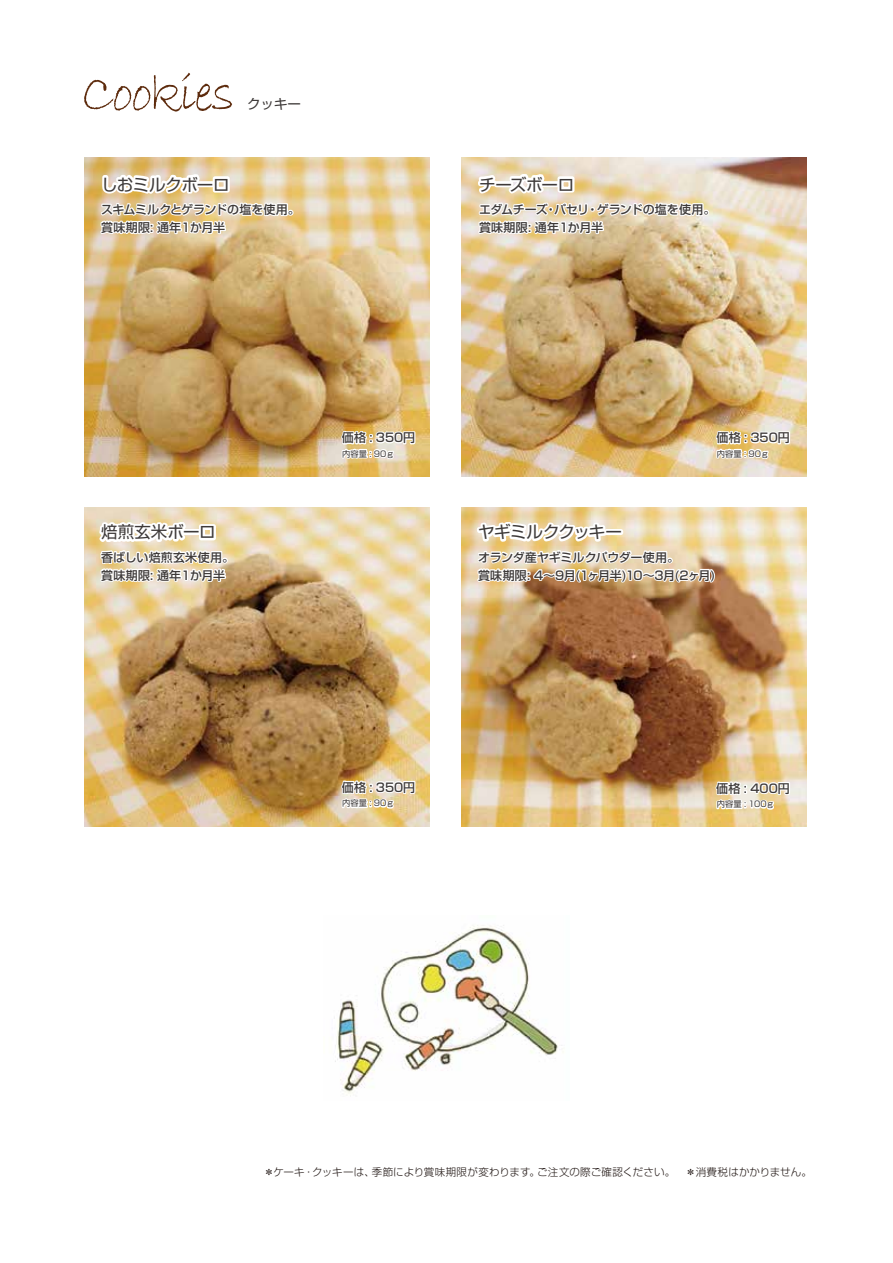
<style>
.page{position:relative;width:893px;height:1263px;background:#fff}
.page>*{position:absolute;margin:0;border:0;box-sizing:border-box;transform-origin:0 0}
.t1{font:54px "Bradley Hand ITC";letter-spacing:-.045em;color:#5d2b0d}
.t2{font:16.5px "Shin Go Pro";letter-spacing:-.02em;color:#3e3a39}
.t3{font:16.5px "Shin Go Pro";color:#3e3a39}
.t4{font:13.5px "Shin Go Pro";color:#3e3a39}
.t5{font:500 12px/18px "Shin Go Pro";letter-spacing:-.015em;color:#221815}
.t6{font:500 12px "Shin Go Pro";color:#3e3a39}
.t7{font:500 12px/18px "Shin Go Pro";letter-spacing:.01em;color:#221815}
.t8{font:300 10.5px "Shin Go Pro";letter-spacing:.01em;color:#221815}
.t9{font:8.25px "Shin Go Pro";letter-spacing:.015em;color:#3e3a39}
</style>
<div class="page">
<img style="left:85px;top:157px;width:344px;height:319px">
<img style="left:462px;top:157px;width:344px;height:319px">
<img style="left:85px;top:508px;width:344px;height:318px">
<img style="left:462px;top:508px;width:344px;height:318px">
<svg style="left:471px;top:171px;width:238px;height:65px"></svg>
<svg style="left:93px;top:171px;width:201px;height:65px"></svg>
<svg style="left:93px;top:515px;width:135px;height:69px"></svg>
<svg style="left:470px;top:519px;width:246px;height:65px"></svg>
<svg style="left:340px;top:423px;width:77px;height:37px"></svg>
<svg style="left:714px;top:423px;width:77px;height:37px"></svg>
<svg style="left:340px;top:773px;width:77px;height:37px"></svg>
<svg style="left:714px;top:774px;width:77px;height:37px"></svg>
<img style="left:334px;top:925px;width:228px;height:171px">
<h1 class="t1" style="left:81px;top:59px;width:155px">Cookies</h1>
<p class="t4" style="left:247px;top:93px;width:55px">クッキー</p>
<h2 class="t2" style="left:101px;top:171px;width:130px">しおミルクボーロ</h2>
<p class="t5" style="left:101px;top:199px;width:200px">スキムミルクとゲランドの塩を使用。賞味期限: 通年１か月半</p>
<h2 class="t2" style="left:479px;top:171px;width:97px">チーズボーロ</h2>
<p class="t5" style="left:479px;top:199px;width:238px">エダムチーズ・パセリ・ゲランドの塩を使用。賞味期限: 通年１か月半</p>
<h2 class="t3" style="left:101px;top:518px;width:116px">焙煎玄米ボーロ</h2>
<p class="t7" style="left:101px;top:547px;width:134px">香ばしい焙煎玄米使用。賞味期限: 通年１か月半</p>
<p class="t6" style="left:342px;top:428px;width:75px">価格 : 350円</p>
<p class="t9" style="left:342px;top:447px;width:54px">内容量 : 90ｇ</p>
<p class="t6" style="left:717px;top:428px;width:75px">価格 : 350円</p>
<p class="t9" style="left:717px;top:447px;width:54px">内容量 : 90ｇ</p>
<h2 class="t2" style="left:478px;top:518px;width:145px">ヤギミルククッキー</h2>
<p class="t5" style="left:478px;top:547px;width:239px">オランダ産ヤギミルクパウダー使用。<br>賞味期限: 4～9月(1ヶ月半)10～3月(2ヶ月)</p>
<p class="t6" style="left:342px;top:777px;width:75px">価格 : 350円</p>
<p class="t9" style="left:342px;top:796px;width:54px">内容量 : 90ｇ</p>
<p class="t6" style="left:716px;top:778px;width:75px">価格 : 400円</p>
<p class="t9" style="left:717px;top:797px;width:59px">内容量 : 100ｇ</p>
<p class="t8" style="left:264px;top:1163px;width:550px">＊ケーキ・クッキーは、季節により賞味期限が変わります。ご注文の際ご確認ください。　＊消費税はかかりません。</p>
</div>
